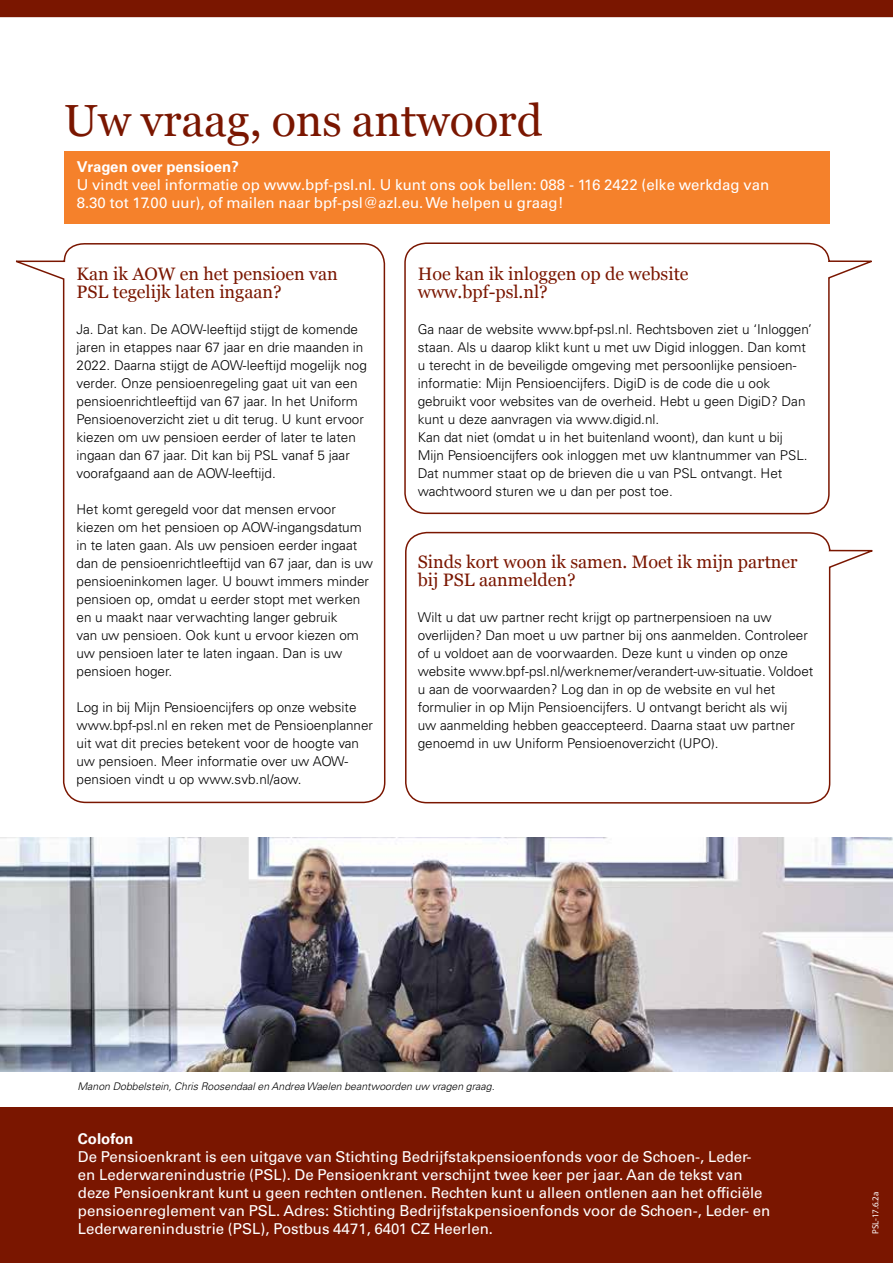
<style>
.page{position:relative;width:893px;height:1263px;background:#fff}
.page>*{position:absolute;margin:0;border:0;box-sizing:border-box;transform-origin:0 0}
.t1{font:45px "Georgia";color:#7a1600}
.t2{font:18px/18px "Georgia";color:#7a1600}
.t3{font:15px/18px "Univers LT Std";color:#fff}
.t4{font:700 15px "Univers LT Std";color:#fff}
.t5{font:300 13.5px/18px "Univers LT Std";color:#000}
.t6{font:italic 300 10.5px "Univers LT Std";color:#000}
.t7{font:9px "Myriad Pro";color:#fff}
</style>
<div class="page">
<div style="left:0;top:0;width:893px;height:17px;background:#7a1600"></div>
<svg style="left:405px;top:531px;width:468px;height:273px"></svg>
<img style="left:0;top:838px;width:893px;height:234px">
<div style="left:0;top:1107px;width:893px;height:156px;background:#7a1600"></div>
<div style="left:64px;top:152px;width:765px;height:72px;background:#f5812b"></div>
<svg style="left:404px;top:242px;width:468px;height:273px"></svg>
<svg style="left:8px;top:17px;width:378px;height:787px"></svg>
<h1 class="t1" style="left:64px;top:93px;width:480px">Uw vraag, ons antwoord</h1>
<p class="t4" style="left:77px;top:158px;width:164px">Vragen over pensioen?</p>
<p class="t3" style="left:77px;top:176px;width:694px">U vindt veel informatie op www.bpf-psl.nl. U kunt ons ook bellen: 088 - 116 2422 (elke werkdag van<br>8.30 tot 17.00 uur), of mailen naar bpf-psl@azl.eu. We helpen u graag!</p>
<h2 class="t2" style="left:77px;top:265px;width:263px">Kan ik AOW en het pensioen van<br>PSL tegelijk laten ingaan?</h2>
<p class="t5" style="left:77px;top:320px;width:292px">Ja. Dat kan. De AOW-leeftijd stijgt de komende jaren in etappes naar 67 jaar en drie maanden in 2022. Daarna stijgt de AOW-leeftijd mogelijk nog verder. Onze pensioenregeling gaat uit van een pensioenrichtleeftijd van 67 jaar. In het Uniform Pensioenoverzicht ziet u dit terug. U kunt ervoor kiezen om uw pensioen eerder of later te laten ingaan dan 67 jaar. Dit kan bij PSL vanaf 5 jaar voorafgaand aan de AOW-leeftijd.</p>
<p class="t5" style="left:77px;top:500px;width:298px">Het komt geregeld voor dat mensen ervoor kiezen om het pensioen op AOW-ingangsdatum in te laten gaan. Als uw pensioen eerder ingaat dan de pensioenrichtleeftijd van 67 jaar, dan is uw pensioeninkomen lager. U bouwt immers minder pensioen op, omdat u eerder stopt met werken en u maakt naar verwachting langer gebruik<br>van uw pensioen. Ook kunt u ervoor kiezen om uw pensioen later te laten ingaan. Dan is uw pensioen hoger.</p>
<p class="t5" style="left:77px;top:698px;width:298px">Log in bij Mijn Pensioencijfers op onze website www.bpf-psl.nl en reken met de Pensioenplanner uit wat dit precies betekent voor de hoogte van uw pensioen. Meer informatie over uw AOW&shy;pensioen vindt u op www.svb.nl/aow.</p>
<h2 class="t2" style="left:418px;top:265px;width:272px">Hoe kan ik inloggen op de website www.bpf-psl.nl?</h2>
<p class="t5" style="left:418px;top:320px;width:396px">Ga naar de website www.bpf-psl.nl. Rechtsboven ziet u ‘Inloggen’ staan. Als u daarop klikt kunt u met uw Digid inloggen. Dan komt u terecht in de beveiligde omgeving met persoonlijke pensioen&shy;informatie: Mijn Pensioencijfers. DigiD is de code die u ook gebruikt voor websites van de overheid. Hebt u geen DigiD? Dan kunt u deze aanvragen via www.digid.nl.<br>Kan dat niet (omdat u in het buitenland woont), dan kunt u bij Mijn Pensioencijfers ook inloggen met uw klantnummer van PSL.<br>Dat nummer staat op de brieven die u van PSL ontvangt. Het wachtwoord sturen we u dan per post toe.</p>
<h2 class="t2" style="left:418px;top:553px;width:381px">Sinds kort woon ik samen. Moet ik mijn partner bij PSL aanmelden?</h2>
<p class="t5" style="left:418px;top:608px;width:397px">Wilt u dat uw partner recht krijgt op partnerpensioen na uw overlijden? Dan moet u uw partner bij ons aanmelden. Controleer of u voldoet aan de voorwaarden. Deze kunt u vinden op onze website www.bpf-psl.nl/werknemer/verandert-uw-situatie. Voldoet u aan de voorwaarden? Log dan in op de website en vul het formulier in op Mijn Pensioencijfers. U ontvangt bericht als wij<br>uw aanmelding hebben geaccepteerd. Daarna staat uw partner genoemd in uw Uniform Pensioenoverzicht (UPO).</p>
<p class="t6" style="left:77px;top:1080px;width:419px">Manon Dobbelstein, Chris Roosendaal en Andrea Waelen beantwoorden uw vragen graag.</p>
<p class="t4" style="left:78px;top:1130px;width:57px">Colofon</p>
<p class="t3" style="left:78px;top:1148px;width:694px">De Pensioenkrant is een uitgave van Stichting Bedrijfstakpensioenfonds voor de Schoen-, Leder&shy;en Lederwarenindustrie (PSL). De Pensioenkrant verschijnt twee keer per jaar. Aan de tekst van deze Pensioenkrant kunt u geen rechten ontlenen. Rechten kunt u alleen ontlenen aan het officiële pensioenreglement van PSL. Adres: Stichting Bedrijfstakpensioenfonds voor de Schoen-, Leder- en Lederwarenindustrie (PSL), Postbus 4471, 6401 CZ Heerlen.</p>
<p class="t7" style="left:870px;top:1234px;width:44px;rotate:-90deg">PSL-17.6.2a</p>
<p class="t7" style="left:870px;top:1238px;width:46px;rotate:-90deg">S UZ.12.6.3</p>
</div>
